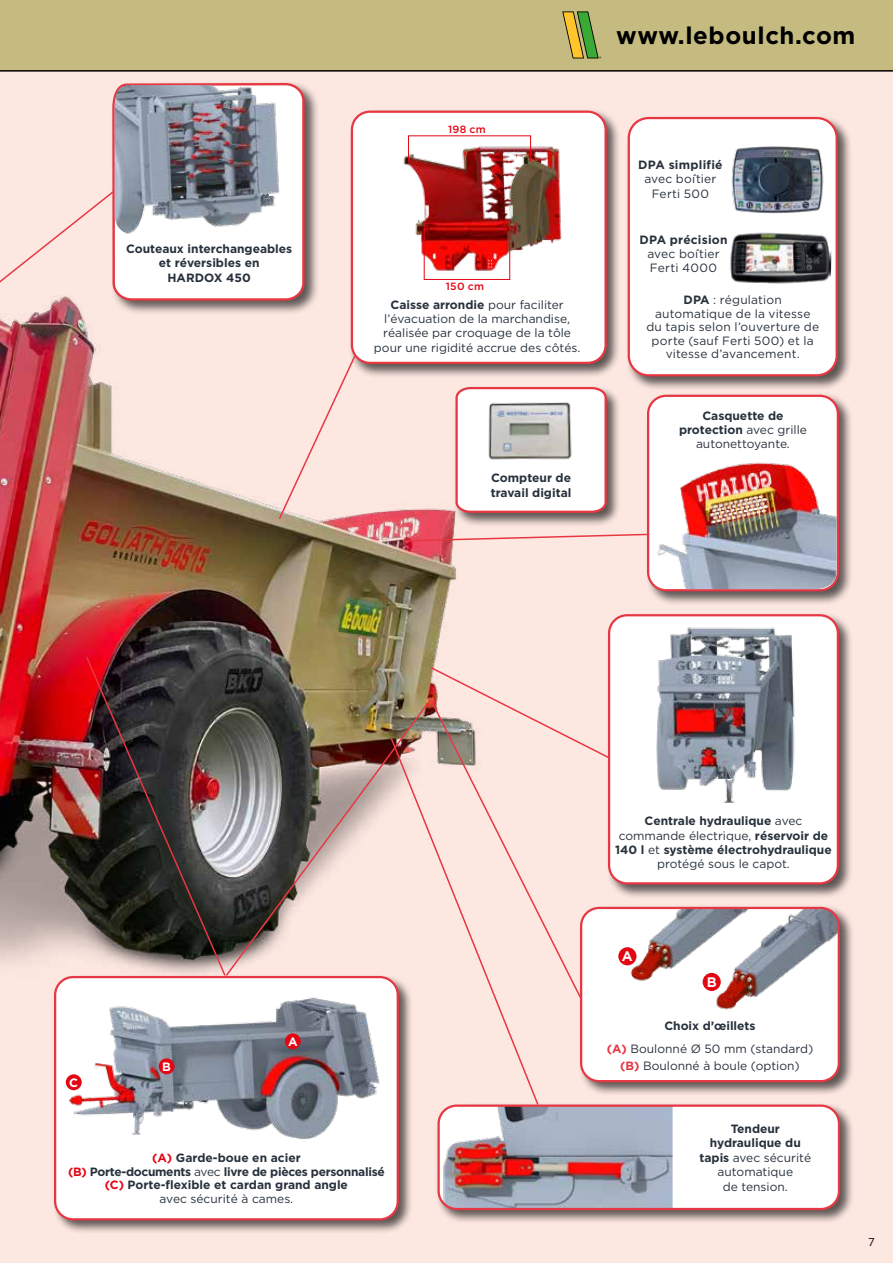
<style>
.page{position:relative;width:893px;height:1263px;background:#fde7e1}
.page>*{position:absolute;margin:0;border:0;box-sizing:border-box;transform-origin:0 0}
.t1{font:700 24px "Gotham";letter-spacing:.025em;color:#000}
.t2{font:700 13.8px "Gotham";color:#fff}
.t3{font:700 12.15px "Gotham";color:#fff}
.t4{font:12px/14.4px "Gotham";color:#27313c;text-align:center}
.t5{font:700 12px/14.4px "Gotham";color:#27313c;text-align:center}
.t6{font:700 12px/13.5px "Gotham";letter-spacing:-.02em;color:#27313c;text-align:center}
.t7{font:12px/14.4px "Gotham";letter-spacing:.02em;color:#27313c;text-align:center}
.t8{font:700 12px "Gotham";letter-spacing:.02em;color:#27313c}
.t9{font:11.25px "Gotham";color:#000}
.t10{font:500 10.5px "Gotham";letter-spacing:.025em;color:#e30613}
.s1{font-weight:700}
.s2{color:#e30617}
.s3{font-weight:400}
.s4{font-weight:700;color:#e63745}
</style>
<div class="page">
<img style="left:0;top:508px;width:456px;height:455px">
<div style="left:52px;top:974px;width:361px;height:260px;background:#000;opacity:.63"></div>
<div style="left:55px;top:977px;width:343px;height:242px;background:#fff;border-radius:18px"></div>
<div style="left:54px;top:976px;width:345px;height:244px;border:2px solid #e73743;border-radius:18px"></div>
<img style="left:58px;top:975px;width:331px;height:164px">
<div style="left:285px;top:1033px;width:16px;height:16px;background:#e30613;border-radius:50%"></div>
<div style="left:159px;top:1058px;width:16px;height:16px;background:#e30613;border-radius:50%"></div>
<div style="left:66px;top:1074px;width:16px;height:16px;background:#e30613;border-radius:50%"></div>
<img style="left:85px;top:655px;width:142px;height:322px">
<img style="left:224px;top:698px;width:205px;height:279px">
<div style="left:606px;top:612px;width:247px;height:287px;background:#000;opacity:.63"></div>
<div style="left:609px;top:615px;width:229px;height:268px;background:#fff;border-radius:18px"></div>
<div style="left:608px;top:614px;width:231px;height:270px;border:2px solid #e73743;border-radius:18px"></div>
<svg style="left:429px;top:666px;width:182px;height:94px"></svg>
<img style="left:656px;top:627px;width:139px;height:176px">
<div style="left:578px;top:904px;width:276px;height:192px;background:#000;opacity:.63"></div>
<img style="left:581px;top:908px;width:258px;height:173px">
<div style="left:580px;top:907px;width:260px;height:175px;border:2px solid #e73743;border-radius:18px"></div>
<div style="left:618px;top:947px;width:18px;height:18px;background:#e30613;border-radius:50%"></div>
<div style="left:703px;top:973px;width:18px;height:18px;background:#e30613;border-radius:50%"></div>
<svg style="left:429px;top:698px;width:154px;height:303px"></svg>
<svg style="left:389px;top:735px;width:151px;height:371px"></svg>
<div style="left:435px;top:1102px;width:419px;height:122px;background:#000;opacity:.63"></div>
<div style="left:439px;top:1106px;width:400px;height:103px;background:#fff;border-radius:18px"></div>
<img style="left:439px;top:1106px;width:234px;height:103px">
<div style="left:437px;top:1104px;width:403px;height:106px;border:2px solid #e73743;border-radius:18px"></div>
<div style="left:645px;top:392px;width:208px;height:214px;background:#000;opacity:.63"></div>
<div style="left:648px;top:396px;width:190px;height:194px;background:#fff;border-radius:18px"></div>
<div style="left:647px;top:395px;width:192px;height:196px;border:2px solid #e73743;border-radius:18px"></div>
<img style="left:645px;top:446px;width:192px;height:143px">
<svg style="left:402px;top:533px;width:247px;height:9px"></svg>
<div style="left:453px;top:385px;width:168px;height:142px;background:#000;opacity:.63"></div>
<svg style="left:454px;top:386px;width:154px;height:128px"></svg>
<img style="left:480px;top:395px;width:102px;height:68px">
<div style="left:349px;top:108px;width:272px;height:270px;background:#000;opacity:.63"></div>
<div style="left:352px;top:112px;width:254px;height:251px;background:#fff;border-radius:18px"></div>
<div style="left:351px;top:111px;width:256px;height:253px;border:2px solid #e73743;border-radius:18px"></div>
<img style="left:403px;top:141px;width:159px;height:130px">
<svg style="left:0;top:82px;width:357px;height:439px"></svg>
<img style="left:115px;top:85px;width:195px;height:150px">
<div style="left:424px;top:221px;width:86px;height:59px;border:1px solid #e30613"></div>
<div style="left:0;top:0;width:893px;height:72px;background:#c5bb80"></div>
<svg style="left:562px;top:11px;width:39px;height:47px"></svg>
<div style="left:625px;top:115px;width:227px;height:276px;background:#000;opacity:.63"></div>
<div style="left:629px;top:118px;width:208px;height:257px;background:#fff;border-radius:20px"></div>
<div style="left:628px;top:117px;width:210px;height:259px;border:2px solid #e73743;border-radius:20px"></div>
<img style="left:731px;top:146px;width:93px;height:68px">
<img style="left:730px;top:232px;width:102px;height:52px">
<p class="t5" style="left:126px;top:241px;width:168px">Couteaux interchangeables et réversibles en<br>HARDOX 450</p>
<p class="t10" style="left:448px;top:124px;width:39px">198 cm</p>
<p class="t10" style="left:446px;top:280px;width:40px">150 cm</p>
<p class="t4" style="left:374px;top:297px;width:208px"><span class="s1">Caisse arrondie</span> pour faciliter l’évacuation de la marchandise, réalisée par croquage de la tôle pour une rigidité accrue des côtés.</p>
<p class="t5" style="left:491px;top:471px;width:82px;text-align:left">Compteur de travail digital</p>
<h1 class="t1" style="left:616px;top:21px;width:241px">www.leboulch.com</h1>
<p class="t8" style="left:638px;top:158px;width:86px">DPA simplifié</p>
<p class="t7" style="left:644px;top:172px;width:74px">avec boîtier<br>Ferti 500</p>
<p class="t8" style="left:639px;top:232px;width:90px">DPA précision</p>
<p class="t7" style="left:647px;top:246px;width:74px;text-align:left">avec boîtier<br>Ferti 4000</p>
<p class="t4" style="left:646px;top:293px;width:174px;line-height:13.5px"><span class="s1">DPA</span> : régulation automatique de la vitesse du tapis selon l’ouverture de porte (sauf Ferti 500) et la vitesse d’avancement.</p>
<p class="t4" style="left:679px;top:408px;width:129px"><span class="s1">Casquette de protection</span> avec grille autonettoyante.</p>
<p class="t3" style="left:69px;top:1075px;width:10px">C</p>
<p class="t3" style="left:162px;top:1059px;width:10px">B</p>
<p class="t3" style="left:288px;top:1034px;width:11px">A</p>
<p class="t6" style="left:68px;top:1151px;width:318px"><span class="s2">(A)</span> Garde-boue en acier<br><span class="s2">(B)</span> Porte-documents <span class="s3">avec</span> livre de pièces personnalisé <span class="s2">(C)</span> Porte-flexible et cardan grand angle<br><span class="s3">avec sécurité à cames.</span></p>
<p class="t5" style="left:615px;top:813px;width:218px">Centrale hydraulique <span class="s3">avec commande électrique,</span> réservoir de<br>140 l <span class="s3">et</span> système électrohydraulique <span class="s3">protégé sous le capot.</span></p>
<p class="t2" style="left:622px;top:948px;width:12px">A</p>
<p class="t2" style="left:707px;top:974px;width:11px">B</p>
<p class="t4" style="left:607px;top:1014px;width:208px;line-height:23px"><span class="s1">Choix d’œillets<br></span><span class="s4">(A)</span> Boulonné Ø 50 mm (standard)</p>
<p class="t4" style="left:620px;top:1058px;width:181px"><span class="s4">(B)</span> Boulonné à boule (option)</p>
<p class="t4" style="left:699px;top:1121px;width:113px"><span class="s1">Tendeur hydraulique du tapis</span> avec sécurité automatique<br>de tension.</p>
<p class="t9" style="left:868px;top:1235px;width:8px">7</p>
</div>
